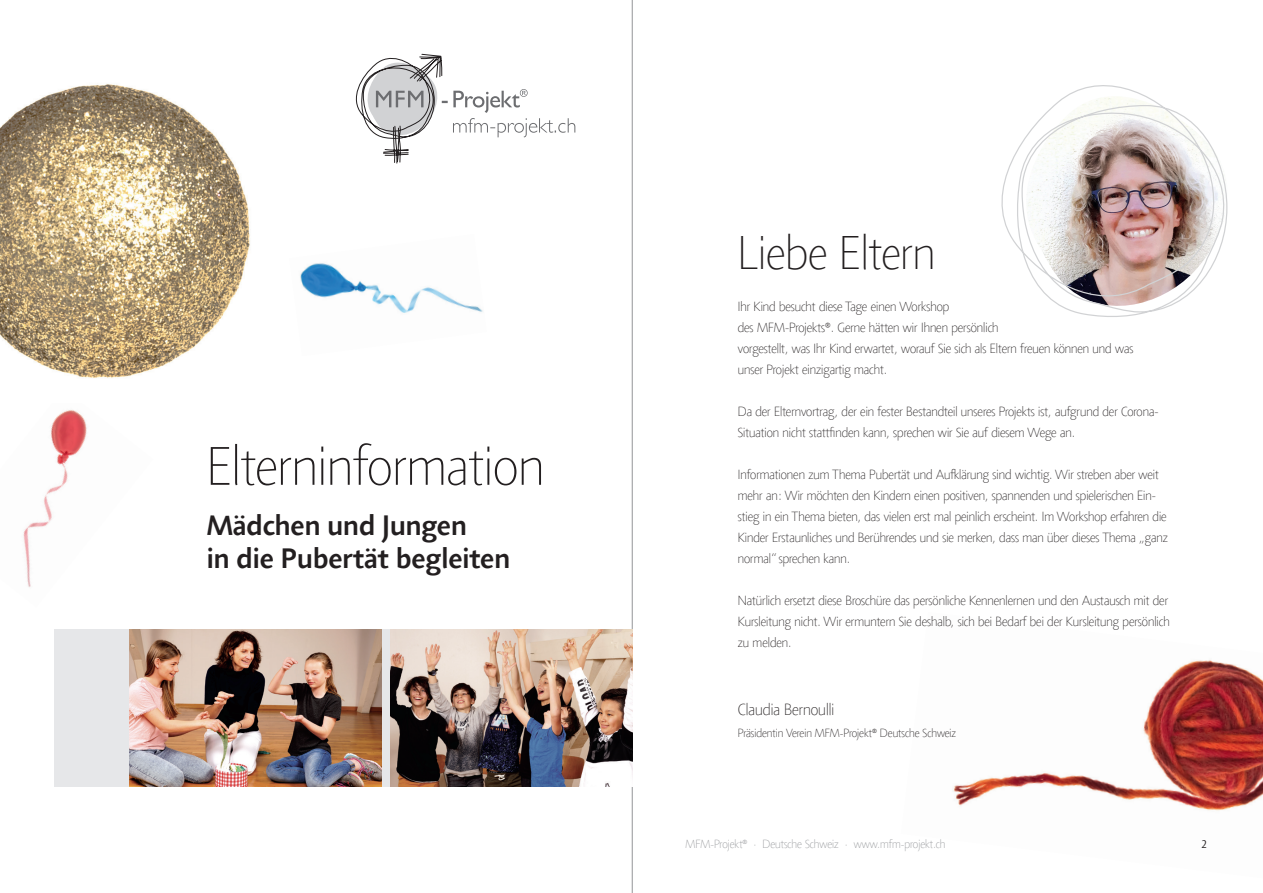
<style>
.page{position:relative;width:1263px;height:893px;background:#fff}
.page>*{position:absolute;margin:0;border:0;box-sizing:border-box;transform-origin:0 0}
.t1{font:100 55.5px "Agilita Com";color:#231f20}
.t2{font:100 48px "Agilita Com";color:#231f20}
.t3{font:500 28.5px/33px "Agilita Com";color:#231f20}
.t4{font:100 16.5px "Agilita Com";color:#231f20}
.t5{font:100 13.5px/21px "Agilita Com";color:#231f20}
.t6{font:100 12px "Agilita Com";color:#939598}
.t7{font:100 12px "Agilita Com";color:#231f20}
.t8{font:300 12px "Agilita Com";color:#231f20}
</style>
<div class="page">
<hr style="left:632px;top:0;width:1px;height:893px;background:#939598">
<img style="left:23px;top:410px;width:64px;height:177px">
<div style="left:54px;top:629px;width:578px;height:158px;background:#e6e7e9"></div>
<img style="left:0;top:84px;width:250px;height:294px">
<svg style="left:355px;top:53px;width:220px;height:111px"></svg>
<img style="left:300px;top:263px;width:183px;height:50px">
<img style="left:390px;top:629px;width:242px;height:158px">
<img style="left:130px;top:629px;width:251px;height:158px">
<img style="left:953px;top:660px;width:310px;height:151px">
<img style="left:1001px;top:85px;width:227px;height:232px">
<h1 class="t1" style="left:207px;top:428px;width:339px">Elterninformation</h1>
<h3 class="t3" style="left:207px;top:509px;width:305px">Mädchen und Jungen<br>in die Pubertät begleiten</h3>
<h2 class="t2" style="left:738px;top:220px;width:199px">Liebe Eltern</h2>
<p class="t5" style="left:738px;top:296px;width:397px">Ihr Kind besucht diese Tage einen Workshop<br>des MFM-Projekts®. Gerne hätten wir Ihnen persönlich<br>vorgestellt, was Ihr Kind erwartet, worauf Sie sich als Eltern freuen können und was unser Projekt einzigartig macht.</p>
<p class="t5" style="left:738px;top:401px;width:422px">Da der Elternvortrag, der ein fester Bestandteil unseres Projekts ist, aufgrund der Corona-<br>Situation nicht stattfinden kann, sprechen wir Sie auf diesem Wege an.</p>
<p class="t5" style="left:738px;top:464px;width:432px">Informationen zum Thema Pubertät und Aufklärung sind wichtig. Wir streben aber weit mehr an: Wir möchten den Kindern einen positiven, spannenden und spielerischen Ein&shy;stieg in ein Thema bieten, das vielen erst mal peinlich erscheint. Im Workshop erfahren die Kinder Erstaunliches und Berührendes und sie merken, dass man über dieses Thema „ganz normal“ sprechen kann.</p>
<p class="t5" style="left:738px;top:590px;width:433px;text-align:justify">Natürlich ersetzt diese Broschüre das persönliche Kennenlernen und den Austausch mit der Kursleitung nicht. Wir ermuntern Sie deshalb, sich bei Bedarf bei der Kursleitung persönlich zu melden.</p>
<p class="t4" style="left:738px;top:698px;width:98px">Claudia Bernoulli</p>
<p class="t7" style="left:738px;top:725px;width:220px">Präsidentin Verein MFM-Projekt® Deutsche Schweiz</p>
<p class="t6" style="left:685px;top:835px;width:261px">MFM-Projekt® · Deutsche Schweiz · www.mfm-projekt.ch</p>
<p class="t8" style="left:1201px;top:835px;width:7px">2</p>
</div>
